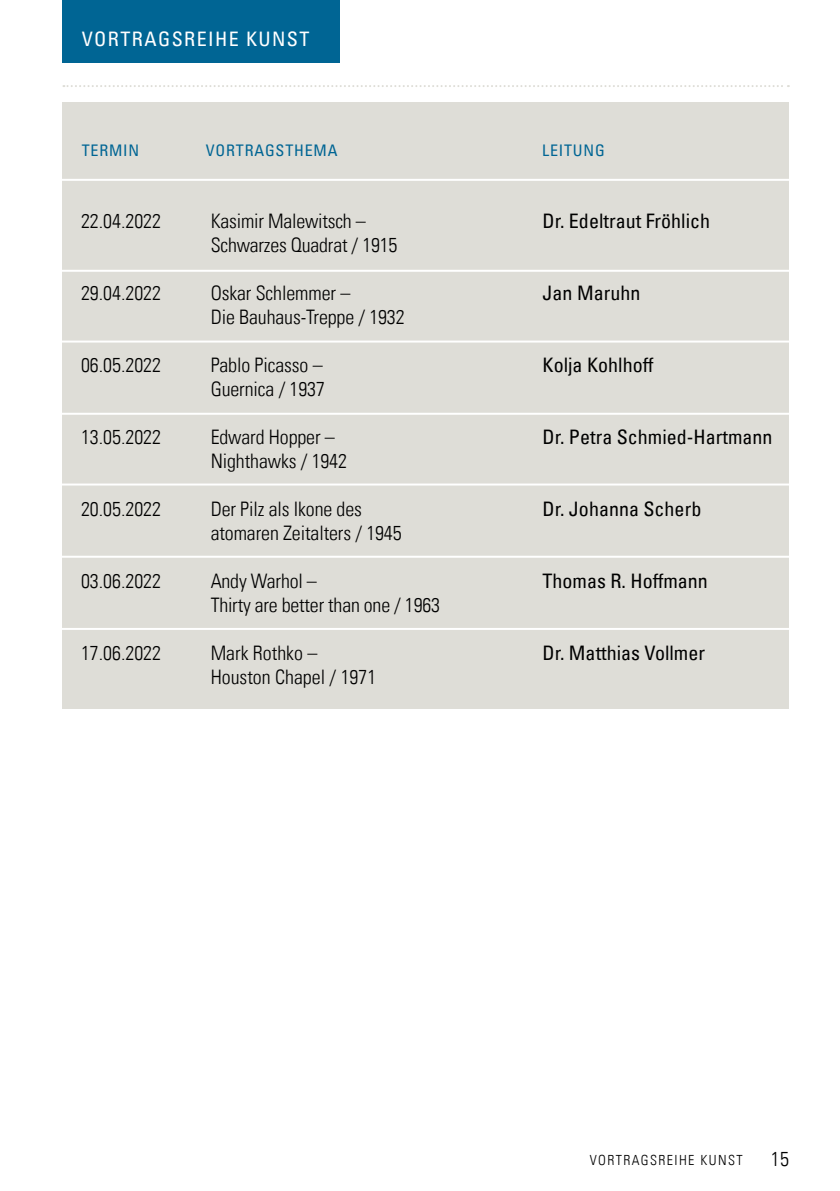
<style>
.page{position:relative;width:840px;height:1191px;background:#fff}
.page>*{position:absolute;margin:0;border:0;box-sizing:border-box;transform-origin:0 0}
.t1{font:20px/24px "Univers Com 47 Light Cond";letter-spacing:-.005em;color:#000}
.t2{font:condensed 20px "Univers Com 57";color:#000}
.t3{font:condensed 20px "Univers Com 57";letter-spacing:.07em;color:#fff}
.t4{font:condensed 16px "Univers Com 57";letter-spacing:.05em;color:#006594}
.t5{font:14px "Univers Com 47 Light Cond";letter-spacing:.1em;color:#000}
</style>
<div class="page">
<div style="left:62px;top:102px;width:726px;height:607px;background:#deddd7"></div>
<div style="left:62px;top:0;width:278px;height:63px;background:#006594"></div>
<hr style="left:48px;top:179px;width:749px;height:2px;background:#fff">
<hr style="left:35px;top:340px;width:766px;height:2px;background:#fff">
<hr style="left:56px;top:413px;width:742px;height:2px;background:#fff">
<hr style="left:41px;top:270px;width:757px;height:2px;background:#fff">
<svg style="left:63px;top:85px;width:725px;height:2px"></svg>
<hr style="left:56px;top:483px;width:742px;height:2px;background:#fff">
<hr style="left:54px;top:556px;width:743px;height:2px;background:#fff">
<hr style="left:54px;top:628px;width:743px;height:2px;background:#fff">
<p class="t3" style="left:82px;top:26px;width:229px">VORTRAGSREIHE KUNST</p>
<p class="t4" style="left:82px;top:140px;width:59px">TERMIN</p>
<p class="t4" style="left:206px;top:140px;width:133px">VORTRAGSTHEMA</p>
<p class="t4" style="left:542px;top:140px;width:64px">LEITUNG</p>
<p class="t1" style="left:81px;top:209px;width:81px">22.04.2022</p>
<p class="t1" style="left:81px;top:281px;width:81px">29.04.2022</p>
<p class="t1" style="left:81px;top:353px;width:81px">06.05.2022</p>
<p class="t1" style="left:81px;top:425px;width:81px">13.05.2022</p>
<p class="t1" style="left:81px;top:497px;width:81px">20.05.2022</p>
<p class="t1" style="left:81px;top:569px;width:81px">03.06.2022</p>
<p class="t1" style="left:81px;top:641px;width:81px">17.06.2022</p>
<p class="t1" style="left:210px;top:209px;width:188px">Kasimir Malewitsch –<br>Schwarzes Quadrat / 1915</p>
<p class="t1" style="left:210px;top:281px;width:195px">Oskar Schlemmer –<br>Die Bauhaus-Treppe / 1932</p>
<p class="t1" style="left:210px;top:353px;width:116px">Pablo Picasso –<br>Guernica / 1937</p>
<p class="t1" style="left:210px;top:425px;width:138px">Edward Hopper –<br>Nighthawks / 1942</p>
<p class="t1" style="left:210px;top:497px;width:192px">Der Pilz als Ikone des atomaren Zeitalters / 1945</p>
<p class="t1" style="left:210px;top:569px;width:230px">Andy Warhol –<br>Thirty are better than one / 1963</p>
<p class="t1" style="left:210px;top:641px;width:167px">Mark Rothko –<br>Houston Chapel / 1971</p>
<p class="t2" style="left:542px;top:208px;width:169px">Dr. Edeltraut Fröhlich</p>
<p class="t2" style="left:542px;top:280px;width:99px">Jan Maruhn</p>
<p class="t2" style="left:542px;top:352px;width:112px">Kolja Kohlhoff</p>
<p class="t2" style="left:542px;top:424px;width:231px">Dr. Petra Schmied-Hartmann</p>
<p class="t2" style="left:542px;top:496px;width:160px">Dr. Johanna Scherb</p>
<p class="t2" style="left:542px;top:568px;width:167px">Thomas R. Hoffmann</p>
<p class="t2" style="left:542px;top:640px;width:164px">Dr. Matthias Vollmer</p>
<p class="t5" style="left:589px;top:1151px;width:154px">VORTRAGSREIHE KUNST</p>
<p class="t1" style="left:770px;top:1146px;width:19px">15</p>
</div>
